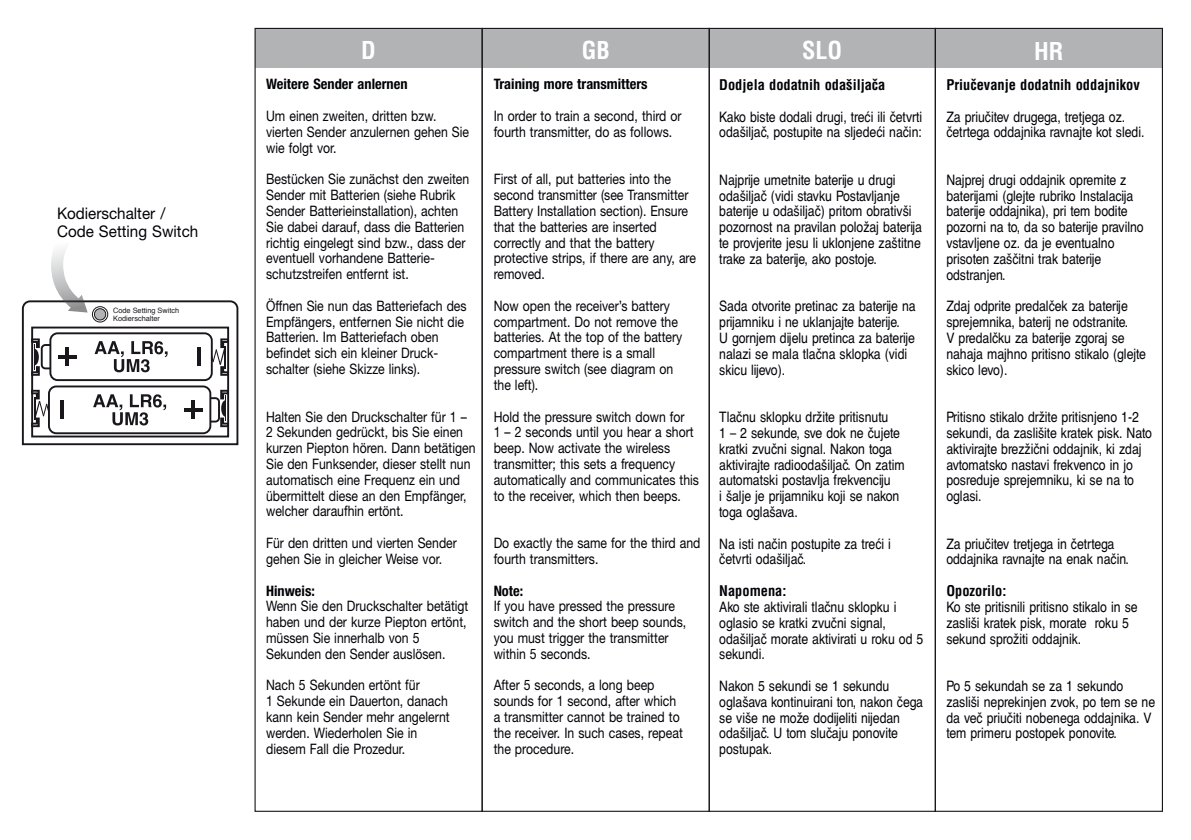
<style>
.page{position:relative;width:1191px;height:840px;background:#fff}
.page>*{position:absolute;margin:0;border:0;box-sizing:border-box;transform-origin:0 0}
.t1{font:700 condensed 24px "Helvetica";color:#fff}
.t2{font:16px/18px "Helvetica Neue";color:#000206;scale:.95 1}
.t3{font:14.4px/15.8px "Helvetica Neue";color:#000206;scale:.85 1}
.t4{font:14.4px/15.8px "Helvetica LTCE";color:#000206;scale:.85 1}
.t5{font:700 condensed 14.4px "Helvetica LTCE";color:#000206}
.t6{font:700 condensed 14.4px "Helvetica Neue";color:#000206}
.t7{font:7.4px/7.8px "Helvetica";color:#1a171c}
</style>
<div class="page">
<div style="left:255px;top:28px;width:907px;height:39px;background:#b1b3b4"></div>
<div style="left:934px;top:28px;width:229px;height:783px;border:1px solid #1a171c"></div>
<svg style="left:21px;top:248px;width:218px;height:198px"></svg>
<p class="t2" style="left:57px;top:203px;width:150px">Kodierschalter /<br>Code Setting Switch</p>
<p class="t7" style="left:113px;top:306px;width:68px">Code Setting Switch<br>Kodierschalter</p>
<h1 class="t1" style="left:361px;top:36px;width:16px">D</h1>
<h1 class="t1" style="left:581px;top:36px;width:30px">GB</h1>
<h1 class="t1" style="left:802px;top:36px;width:42px">SLO</h1>
<h1 class="t1" style="left:1034px;top:36px;width:31px">HR</h1>
<p class="t6" style="left:266px;top:75px;width:143px">Weitere Sender anlernen</p>
<p class="t3" style="left:266px;top:108px;width:240px">Um einen zweiten, dritten bzw. vierten Sender anzulernen gehen Sie wie folgt vor.</p>
<p class="t3" style="left:266px;top:171px;width:241px">Bestücken Sie zunächst den zweiten Sender mit Batterien (siehe Rubrik Sender Batterieinstallation), achten Sie dabei darauf, dass die Batterien richtig eingelegt sind bzw., dass der eventuell vorhandene Batterie&shy;schutzstreifen entfernt ist.</p>
<p class="t3" style="left:266px;top:297px;width:237px">Öffnen Sie nun das Batteriefach des Empfängers, entfernen Sie nicht die Batterien. Im Batteriefach oben befindet sich ein kleiner Druck&shy;schalter (siehe Skizze links).</p>
<p class="t3" style="left:266px;top:408px;width:248px">Halten Sie den Druckschalter für 1 – 2 Sekunden gedrückt, bis Sie einen kurzen Piepton hören. Dann betätigen Sie den Funksender, dieser stellt nun automatisch eine Frequenz ein und übermittelt diese an den Empfänger, welcher daraufhin ertönt.</p>
<p class="t3" style="left:266px;top:534px;width:226px">Für den dritten und vierten Sender gehen Sie in gleicher Weise vor.</p>
<p class="t6" style="left:266px;top:581px;width:50px">Hinweis:</p>
<p class="t3" style="left:266px;top:598px;width:240px">Wenn Sie den Druckschalter betätigt haben und der kurze Piepton ertönt, müssen Sie innerhalb von 5<br>Sekunden den Sender auslösen.</p>
<p class="t3" style="left:266px;top:677px;width:217px">Nach 5 Sekunden ertönt für<br>1 Sekunde ein Dauerton, danach kann kein Sender mehr angelernt werden. Wiederholen Sie in diesem Fall die Prozedur.</p>
<p class="t5" style="left:719px;top:76px;width:168px">Dodjela dodatnih odašiljača</p>
<p class="t4" style="left:719px;top:109px;width:240px">Kako biste dodali drugi, treći ili četvrti odašiljač, postupite na sljedeći način:</p>
<p class="t4" style="left:719px;top:172px;width:240px">Najprije umetnite baterije u drugi odašiljač (vidi stavku Postavljanje baterije u odašiljač) pritom obrativši pozornost na pravilan položaj baterija te provjerite jesu li uklonjene zaštitne trake za baterije, ako postoje.</p>
<p class="t4" style="left:719px;top:298px;width:233px">Sada otvorite pretinac za baterije na prijamniku i ne uklanjajte baterije.<br>U gornjem dijelu pretinca za baterije nalazi se mala tlačna sklopka (vidi skicu lijevo).</p>
<p class="t4" style="left:719px;top:409px;width:220px">Tlačnu sklopku držite pritisnutu<br>1 – 2 sekunde, sve dok ne čujete kratki zvučni signal. Nakon toga aktivirajte radioodašiljač. On zatim automatski postavlja frekvenciju<br>i šalje je prijamniku koji se nakon toga oglašava.</p>
<p class="t4" style="left:719px;top:535px;width:203px">Na isti način postupite za treći i četvrti odašiljač.</p>
<p class="t5" style="left:719px;top:581px;width:69px">Napomena:</p>
<p class="t4" style="left:719px;top:598px;width:242px">Ako ste aktivirali tlačnu sklopku i oglasio se kratki zvučni signal, odašiljač morate aktivirati u roku od 5 sekundi.</p>
<p class="t4" style="left:719px;top:677px;width:241px">Nakon 5 sekundi se 1 sekundu oglašava kontinuirani ton, nakon čega se više ne može dodijeliti nijedan odašiljač. U tom slučaju ponovite postupak.</p>
<p class="t5" style="left:946px;top:76px;width:195px">Priučevanje dodatnih oddajnikov</p>
<p class="t4" style="left:946px;top:109px;width:235px">Za priučitev drugega, tretjega oz. četrtega oddajnika ravnajte kot sledi.</p>
<p class="t4" style="left:946px;top:172px;width:234px">Najprej drugi oddajnik opremite z baterijami (glejte rubriko Instalacija baterije oddajnika), pri tem bodite pozorni na to, da so baterije pravilno vstavljene oz. da je eventualno prisoten zaščitni trak baterije odstranjen.</p>
<p class="t4" style="left:946px;top:298px;width:236px">Zdaj odprite predalček za baterije sprejemnika, baterij ne odstranite.<br>V predalčku za baterije zgoraj se nahaja majhno pritisno stikalo (glejte skico levo).</p>
<p class="t4" style="left:946px;top:409px;width:244px">Pritisno stikalo držite pritisnjeno 1-2 sekundi, da zaslišite kratek pisk. Nato aktivirajte brezžični oddajnik, ki zdaj avtomatsko nastavi frekvenco in jo posreduje sprejemniku, ki se na to oglasi.</p>
<p class="t4" style="left:946px;top:535px;width:216px">Za priučitev tretjega in četrtega oddajnika ravnajte na enak način.</p>
<p class="t5" style="left:946px;top:581px;width:62px">Opozorilo:</p>
<p class="t4" style="left:946px;top:598px;width:226px">Ko ste pritisnili pritisno stikalo in se zasliši kratek pisk, morate roku 5 sekund sprožiti oddajnik.</p>
<p class="t4" style="left:946px;top:677px;width:247px">Po 5 sekundah se za 1 sekundo zasliši neprekinjen zvok, po tem se ne da več priučiti nobenega oddajnika. V tem primeru postopek ponovite.</p>
<p class="t6" style="left:494px;top:75px;width:155px">Training more transmitters</p>
<p class="t3" style="left:494px;top:108px;width:223px">In order to train a second, third or fourth transmitter, do as follows.</p>
<p class="t3" style="left:494px;top:171px;width:239px">First of all, put batteries into the second transmitter (see Transmitter<br>Battery Installation section). Ensure that the batteries are inserted correctly and that the battery protective strips, if there are any, are removed.</p>
<p class="t3" style="left:494px;top:297px;width:223px">Now open the receiver’s battery compartment. Do not remove the batteries. At the top of the battery compartment there is a small pressure switch (see diagram on the left).</p>
<p class="t3" style="left:494px;top:408px;width:243px">Hold the pressure switch down for<br>1 – 2 seconds until you hear a short beep. Now activate the wireless transmitter; this sets a frequency automatically and communicates this to the receiver, which then beeps.</p>
<p class="t3" style="left:494px;top:534px;width:245px">Do exactly the same for the third and fourth transmitters.</p>
<p class="t6" style="left:494px;top:581px;width:31px">Note:</p>
<p class="t3" style="left:494px;top:598px;width:228px">If you have pressed the pressure switch and the short beep sounds, you must trigger the transmitter within 5 seconds.</p>
<p class="t3" style="left:494px;top:677px;width:224px">After 5 seconds, a long beep sounds for 1 second, after which a transmitter cannot be trained to the receiver. In such cases, repeat the procedure.</p>
</div>
